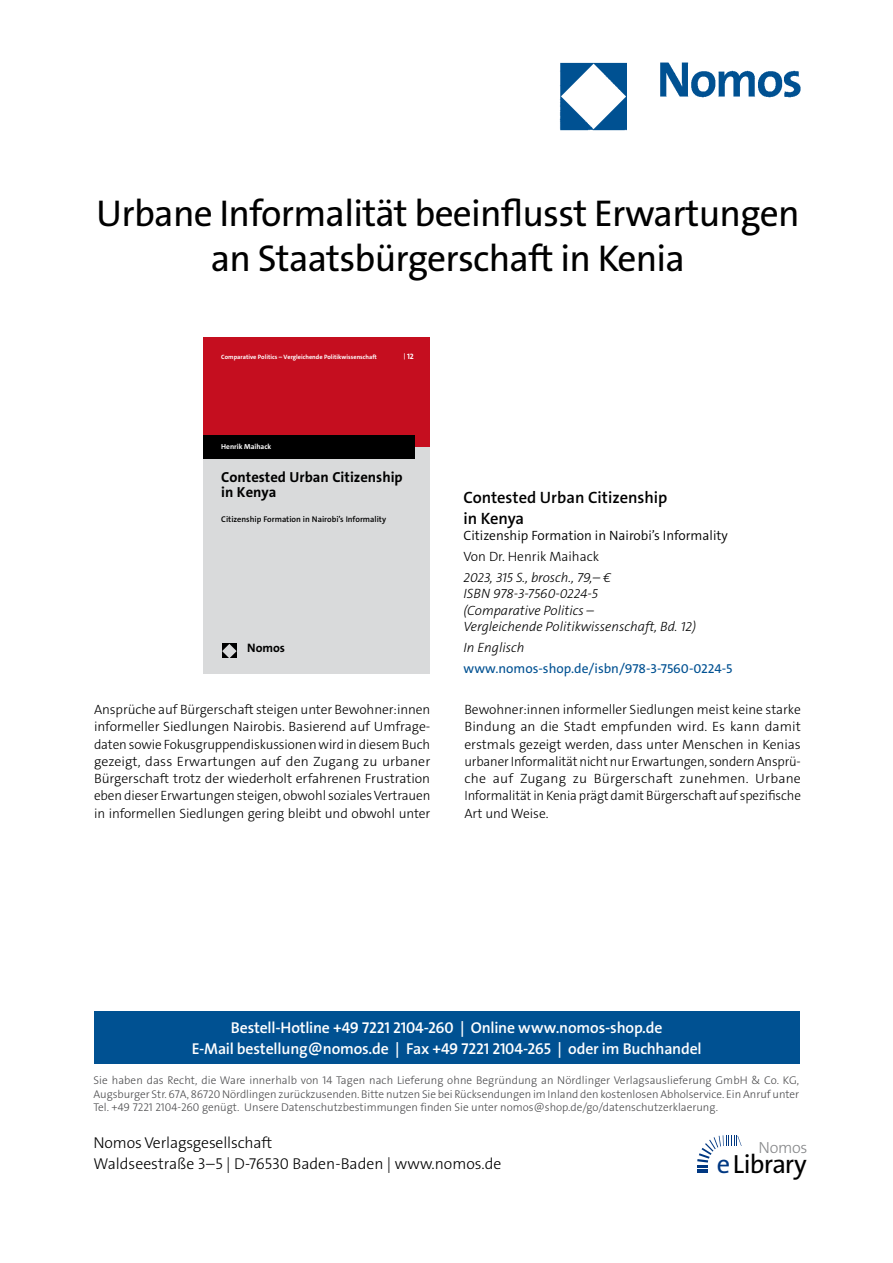
<style>
.page{position:relative;width:893px;height:1263px;background:#fff}
.page>*{position:absolute;margin:0;border:0;box-sizing:border-box;transform-origin:0 0}
._000_Headline{font:37.5px/45px "The Sans Os F";letter-spacing:-.02em;color:#000;text-align:center}
.t1{font:26.4px "The Sans Os F";letter-spacing:-.03em;color:#000}
._001_Buchtitel{font:600 16.5px/21px "The Sans C5";color:#000}
.t2{font:300 16.2px "The Sans Os F";letter-spacing:-.02em;color:#87888a}
.t3{font:600 15.75px/21px "The Sans Os F";letter-spacing:-.01em;color:#fff;text-align:center}
.t4{font:300 15.75px/21px "The Sans Os F";color:#000}
.t5{font:700 14.55px/15.6px "The Sans C5";color:#000}
._005_Fließtext{font:300 13.5px/17.2px "The Sans C5";letter-spacing:-.005em;color:#000;text-align:justify}
._004_Bibilo{font:italic 300 13.5px/16.5px "The Sans C5";color:#000}
._002_Untertitel{font:300 13.5px "The Sans C5";color:#000}
.www_link{font:13.5px "The Sans C5";color:#005192}
._003_Autor{font:300 13.5px "The Sans C5";color:#000}
.t6{font:700 12.3px "The Sans C5";color:#000}
.t7{font:300 11.25px/13.5px "The Sans Os F";color:#4b4b4d;text-align:justify}
.t8{font:600 8.4px "The Sans C5";color:#000}
.t9{font:700 7.8px "The Sans C5";color:#fff}
.t10{font:700 7.35px "The Sans C5";color:#fff}
.t11{font:700 6.3px "The Sans C5";color:#fff}
.s1{font-size:6.3px}
.s2{color:#003882}
</style>
<div class="page">
<img style="left:559px;top:62px;width:242px;height:69px">
<div style="left:94px;top:1011px;width:705px;height:52px;background:#005192"></div>
<svg style="left:697px;top:1135px;width:45px;height:38px"></svg>
<div style="left:204px;top:338px;width:226px;height:109px;background:#c50e1f"></div>
<div style="left:204px;top:447px;width:226px;height:226px;background:#d9dadb"></div>
<svg style="left:222px;top:644px;width:15px;height:14px"></svg>
<div style="left:204px;top:435px;width:211px;height:24px;background:#000"></div>
<p class="_000_Headline" style="left:96px;top:191px;width:705px">Urbane Informalität beeinflusst Erwartungen an Staatsbürgerschaft in Kenia</p>
<p class="t11" style="left:221px;top:353px;width:157px">Comparative Politics – Vergleichende Politikwissenschaft</p>
<p class="t9" style="left:404px;top:352px;width:11px"><span class="s1">|</span>12</p>
<p class="t10" style="left:221px;top:442px;width:52px">Henrik Maihack</p>
<p class="t5" style="left:221px;top:469px;width:183px">Contested Urban Citizenship in Kenya</p>
<p class="t8" style="left:221px;top:514px;width:166px">Citizenship Formation in Nairobi’s Informality</p>
<p class="t6" style="left:247px;top:640px;width:39px">Nomos</p>
<p class="_001_Buchtitel" style="left:463px;top:487px;width:205px">Contested Urban Citizenship in Kenya</p>
<p class="_002_Untertitel" style="left:463px;top:527px;width:266px">Citizenship Formation in Nairobi’s Informality</p>
<p class="_003_Autor" style="left:463px;top:548px;width:137px">Von Dr. Henrik Maihack</p>
<p class="_004_Bibilo" style="left:463px;top:569px;width:234px">2023, 315 S., brosch., 79,– €<br>ISBN 978-3-7560-0224-5<br>(Comparative Politics –<br>Vergleichende Politikwissenschaft, Bd. 12)</p>
<p class="_004_Bibilo" style="left:463px;top:639px;width:63px">In Englisch</p>
<p class="www_link" style="left:463px;top:659px;width:271px">www.nomos-shop.de/isbn/978-3-7560-0224-5</p>
<p class="_005_Fließtext" style="left:94px;top:701px;width:338px">Ansprüche auf Bürgerschaft steigen unter Bewohner:innen informeller Siedlungen Nairobis. Basierend auf Umfrage&shy;daten sowie Fokusgruppendiskussionen wird in diesem Buch gezeigt, dass Erwartungen auf den Zugang zu urbaner Bürgerschaft trotz der wiederholt erfahrenen Frustration eben dieser Erwartungen steigen, obwohl soziales Vertrauen in informellen Siedlungen gering bleibt und obwohl unter</p>
<p class="_005_Fließtext" style="left:464px;top:701px;width:338px">Bewohner:innen informeller Siedlungen meist keine starke Bindung an die Stadt empfunden wird. Es kann damit erstmals gezeigt werden, dass unter Menschen in Kenias urbaner Informalität nicht nur Erwartungen, sondern Ansprü&shy;che auf Zugang zu Bürgerschaft zunehmen. Urbane Informalität in Kenia prägt damit Bürgerschaft auf spezifische Art und Weise.</p>
<p class="t3" style="left:192px;top:1017px;width:511px">Bestell-Hotline +49 7221 2104-260 | Online www.nomos-shop.de<br>E-Mail bestellung@nomos.de | Fax +49 7221 2104-265 | oder im Buchhandel</p>
<p class="t7" style="left:94px;top:1074px;width:707px">Sie haben das Recht, die Ware innerhalb von 14 Tagen nach Lieferung ohne Begründung an Nördlinger Verlagsauslieferung GmbH &amp; Co. KG, Augsburger Str. 67A, 86720 Nördlingen zurückzusenden. Bitte nutzen Sie bei Rücksendungen im Inland den kostenlosen Abholservice. Ein Anruf unter Tel. +49 7221 2104-260 genügt. Unsere Datenschutzbestimmungen finden Sie unter nomos@shop.de/go/datenschutzerklaerung.</p>
<p class="t4" style="left:94px;top:1133px;width:409px">Nomos Verlagsgesellschaft<br>Waldseestraße 3–5 | D-76530 Baden-Baden | www.nomos.de</p>
<p class="t2" style="left:758px;top:1137px;width:51px">Nomos</p>
<h2 class="t1" style="left:717px;top:1147px;width:91px"><span class="s2">e</span>Library</h2>
</div>
